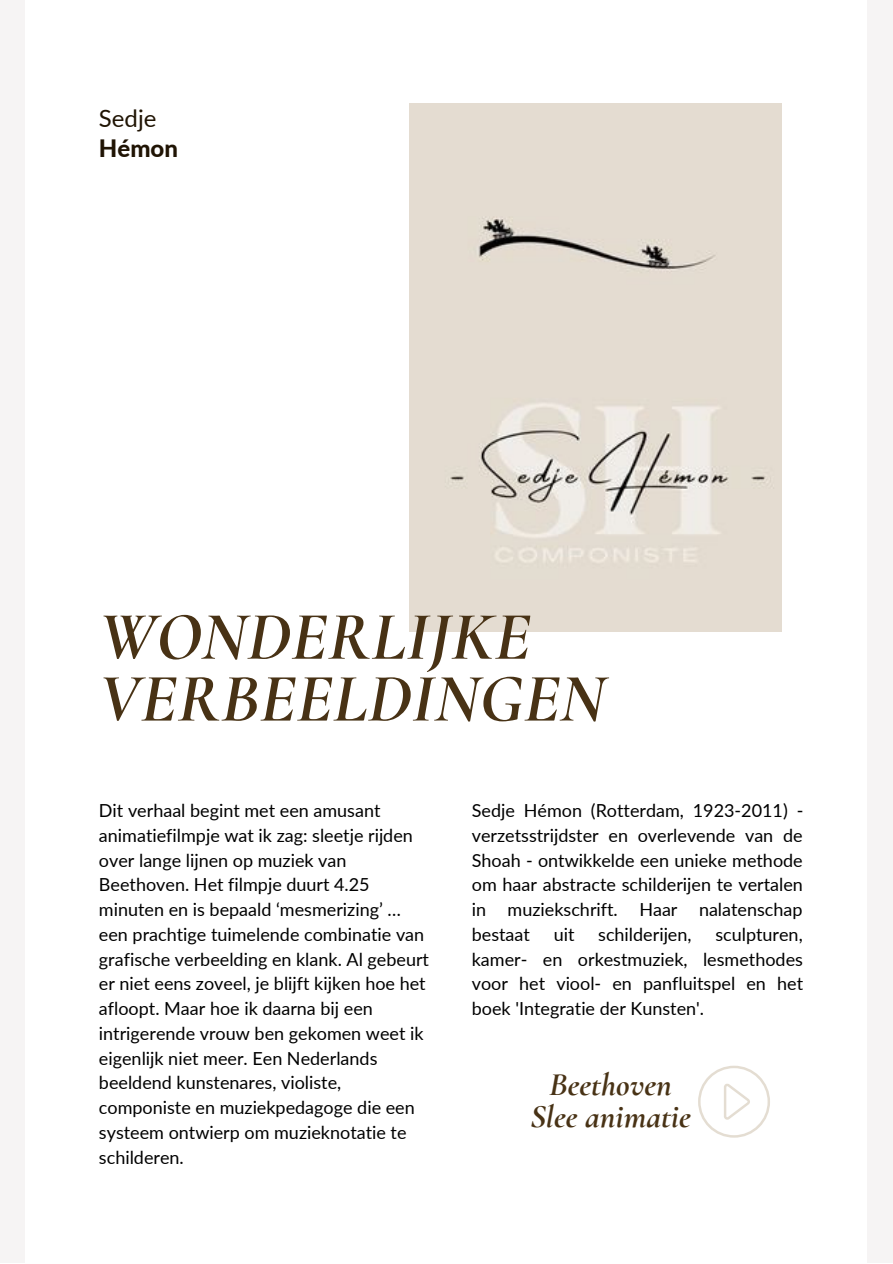
<style>
.page{position:relative;width:893px;height:1264px;background:#fff}
.page>*{position:absolute;margin:0;border:0;box-sizing:border-box;transform-origin:0 0}
.t1{font:italic 700 69px/61.8px "Cormorant Garamond";color:#483215}
.t2{font:italic 700 33px/32.5px "Cormorant Garamond";color:#483215;text-align:center}
.t3{font:24px "Lato";color:#201404}
.t4{font:800 24px "Lato";color:#201404}
.t5{font:18px/24.8px "Lato";color:#000;text-align:justify}
</style>
<div class="page">
<img style="left:409px;top:104px;width:372px;height:527px">
<div style="left:0;top:0;width:24px;height:1262px;background:#f6f4f4"></div>
<div style="left:867px;top:0;width:25px;height:1262px;background:#f6f4f4"></div>
<svg style="left:698px;top:1065px;width:72px;height:72px"></svg>
<h3 class="t3" style="left:99px;top:103px;width:59px">Sedje</h3>
<h3 class="t4" style="left:99px;top:133px;width:81px">Hémon</h3>
<h1 class="t1" style="left:99px;top:606px;width:507px">WONDERLIJKE<br>VERBEELDINGEN</h1>
<p class="t5" style="left:99px;top:797px;width:331px;text-align:left">Dit verhaal begint met een amusant animatiefilmpje wat ik zag: sleetje rijden over lange lijnen op muziek van Beethoven. Het filmpje duurt 4.25 minuten en is bepaald ‘mesmerizing’ … een prachtige tuimelende combinatie van grafische verbeelding en klank. Al gebeurt er niet eens zoveel, je blijft kijken hoe het afloopt. Maar hoe ik daarna bij een intrigerende vrouw ben gekomen weet ik eigenlijk niet meer. Een Nederlands beeldend kunstenares, violiste, componiste en muziekpedagoge die een systeem ontwierp om muzieknotatie te schilderen.</p>
<p class="t5" style="left:472px;top:797px;width:333px">Sedje Hémon (Rotterdam, 1923-2011) - verzetsstrijdster en overlevende van de Shoah - ontwikkelde een unieke methode om haar abstracte schilderijen te vertalen in muziekschrift. Haar nalatenschap bestaat</p>
<p class="t5" style="left:472px;top:921px;width:333px;text-indent:243px">sculpturen, kamer- en orkestmuziek, lesmethodes voor het viool- en panfluitspel en het boek 'Integratie der Kunsten'.</p>
<p class="t5" style="left:553px;top:921px;width:22px">uit</p>
<p class="t5" style="left:598px;top:921px;width:95px">schilderijen,</p>
<h2 class="t2" style="left:530px;top:1067px;width:162px">Beethoven<br>Slee animatie</h2>
</div>
